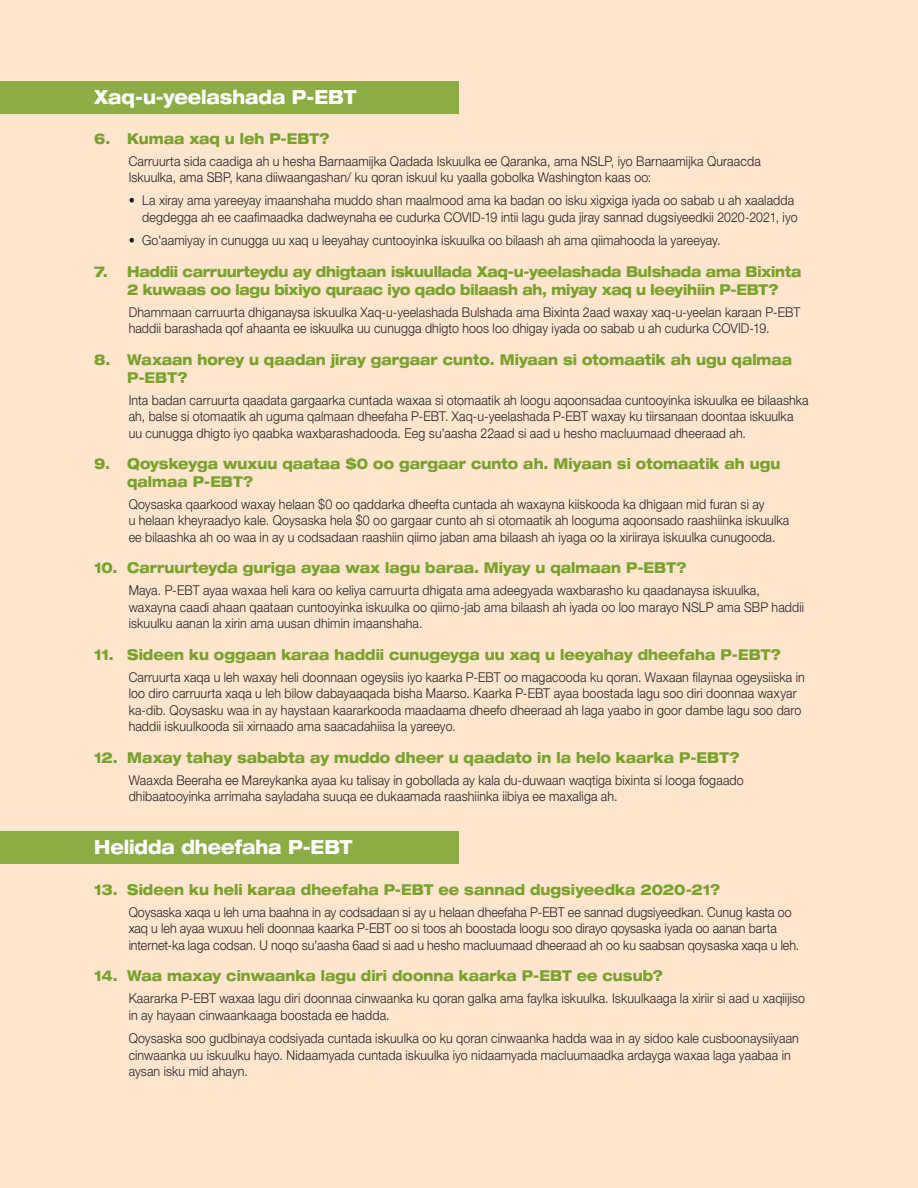
<style>
.page{position:relative;width:918px;height:1188px;background:#fee5ce}
.page>*{position:absolute;margin:0;border:0;box-sizing:border-box;transform-origin:0 0}
.Headline{font:800 expanded 19.5px "Helvetica Neue LT Std";letter-spacing:-.005em;color:#fff;scale:.85 1}
.Subhead{font:800 expanded 15px/18px "Helvetica Neue LT Std";color:#78a22d;scale:.85 1}
.Body_Text{font:300 13.5px/16.5px "Helvetica Neue LT Std";letter-spacing:.01em;color:#231f20;scale:.92 1}
.Bullet{font:300 13.5px/16.5px "Helvetica Neue LT Std";letter-spacing:.01em;color:#231f20;text-align:right;scale:.92 1}
</style>
<div class="page">
<div style="left:0;top:81px;width:459px;height:32px;background:#8cac45"></div>
<div style="left:0;top:831px;width:459px;height:32px;background:#8cac45"></div>
<p class="Headline" style="left:94px;top:85px;width:310px">Xaq-u-yeelashada P-EBT</p>
<p class="Subhead" style="left:94px;top:129px;width:279px">6. Kumaa xaq u leh P-EBT?</p>
<p class="Body_Text" style="left:129px;top:152px;width:689px">Carruurta sida caadiga ah u hesha Barnaamijka Qadada Iskuulka ee Qaranka, ama NSLP, iyo Barnaamijka Quraacda<br>Iskuulka, ama SBP, kana diiwaangashan/ ku qoran iskuul ku yaalla gobolka Washington kaas oo:</p>
<p class="Bullet" style="left:129px;top:192px;width:729px">• La xiray ama yareeyay imaanshaha muddo shan maalmood ama ka badan oo isku xigxiga iyada oo sabab u ah xaaladda degdegga ah ee caafimaadka dadweynaha ee cudurka COVID-19 intii lagu guda jiray sannad dugsiyeedkii 2020-2021, iyo</p>
<p class="Bullet" style="left:129px;top:232px;width:645px">• Go'aamiyay in cunugga uu xaq u leeyahay cuntooyinka iskuulka oo bilaash ah ama qiimahooda la yareeyay.</p>
<p class="Subhead" style="left:127px;top:262px;width:795px;text-indent:-33px">7. Haddii carruurteydu ay dhigtaan iskuullada Xaq-u-yeelashada Bulshada ama Bixinta<br>2 kuwaas oo lagu bixiyo quraac iyo qado bilaash ah, miyay xaq u leeyihiin P-EBT?</p>
<p class="Body_Text" style="left:129px;top:303px;width:732px">Dhammaan carruurta dhiganaysa iskuulka Xaq-u-yeelashada Bulshada ama Bixinta 2aad waxay xaq-u-yeelan karaan P-EBT haddii barashada qof ahaanta ee iskuulka uu cunugga dhigto hoos loo dhigay iyada oo sabab u ah cudurka COVID-19.</p>
<p class="Subhead" style="left:127px;top:350px;width:784px;text-indent:-33px">8. Waxaan horey u qaadan jiray gargaar cunto. Miyaan si otomaatik ah ugu qalmaa<br>P-EBT?</p>
<p class="Body_Text" style="left:129px;top:391px;width:741px">Inta badan carruurta qaadata gargaarka cuntada waxaa si otomaatik ah loogu aqoonsadaa cuntooyinka iskuulka ee bilaashka ah, balse si otomaatik ah uguma qalmaan dheefaha P-EBT. Xaq-u-yeelashada P-EBT waxay ku tiirsanaan doontaa iskuulka uu cunugga dhigto iyo qaabka waxbarashadooda. Eeg su'aasha 22aad si aad u hesho macluumaad dheeraad ah.</p>
<p class="Subhead" style="left:127px;top:454px;width:770px;text-indent:-33px">9. Qoyskeyga wuxuu qaataa $0 oo gargaar cunto ah. Miyaan si otomaatik ah ugu qalmaa P-EBT?</p>
<p class="Body_Text" style="left:129px;top:496px;width:720px">Qoysaska qaarkood waxay helaan $0 oo qaddarka dheefta cuntada ah waxayna kiiskooda ka dhigaan mid furan si ay<br>u helaan kheyraadyo kale. Qoysaska hela $0 oo gargaar cunto ah si otomaatik ah looguma aqoonsado raashiinka iskuulka ee bilaashka ah oo waa in ay u codsadaan raashiin qiimo jaban ama bilaash ah iyaga oo la xiriiraya iskuulka cunugooda.</p>
<p class="Subhead" style="left:94px;top:559px;width:698px">10. Carruurteyda guriga ayaa wax lagu baraa. Miyay u qalmaan P-EBT?</p>
<p class="Body_Text" style="left:129px;top:582px;width:736px">Maya. P-EBT ayaa waxaa heli kara oo keliya carruurta dhigata ama adeegyada waxbarasho ku qaadanaysa iskuulka, waxayna caadi ahaan qaataan cuntooyinka iskuulka oo qiimo-jab ama bilaash ah iyada oo loo marayo NSLP ama SBP haddii iskuulku aanan la xirin ama uusan dhimin imaanshaha.</p>
<p class="Subhead" style="left:94px;top:645px;width:809px">11. Sideen ku oggaan karaa haddii cunugeyga uu xaq u leeyahay dheefaha P-EBT?</p>
<p class="Body_Text" style="left:129px;top:668px;width:737px">Carruurta xaqa u leh waxay heli doonnaan ogeysiis iyo kaarka P-EBT oo magacooda ku qoran. Waxaan filaynaa ogeysiiska in loo diro carruurta xaqa u leh bilow dabayaaqada bisha Maarso. Kaarka P-EBT ayaa boostada lagu soo diri doonnaa waxyar ka-dib. Qoysasku waa in ay haystaan kaararkooda maadaama dheefo dheeraad ah laga yaabo in goor dambe lagu soo daro haddii iskuulkooda sii xirnaado ama saacadahiisa la yareeyo.</p>
<p class="Subhead" style="left:94px;top:748px;width:761px">12. Maxay tahay sababta ay muddo dheer u qaadato in la helo kaarka P-EBT?</p>
<p class="Body_Text" style="left:129px;top:771px;width:670px">Waaxda Beeraha ee Mareykanka ayaa ku talisay in gobollada ay kala du-duwaan waqtiga bixinta si looga fogaado dhibaatooyinka arrimaha sayladaha suuqa ee dukaamada raashiinka iibiya ee maxaliga ah.</p>
<p class="Headline" style="left:94px;top:834px;width:306px">Helidda dheefaha P-EBT</p>
<p class="Subhead" style="left:94px;top:880px;width:738px">13. Sideen ku heli karaa dheefaha P-EBT ee sannad dugsiyeedka 2020-21?</p>
<p class="Body_Text" style="left:129px;top:904px;width:731px">Qoysaska xaqa u leh uma baahna in ay codsadaan si ay u helaan dheefaha P-EBT ee sannad dugsiyeedkan. Cunug kasta oo xaq u leh ayaa wuxuu heli doonnaa kaarka P-EBT oo si toos ah boostada loogu soo dirayo qoysaska iyada oo aanan barta internet-ka laga codsan. U noqo su'aasha 6aad si aad u hesho macluumaad dheeraad ah oo ku saabsan qoysaska xaqa u leh.</p>
<p class="Subhead" style="left:94px;top:967px;width:671px">14. Waa maxay cinwaanka lagu diri doonna kaarka P-EBT ee cusub?</p>
<p class="Body_Text" style="left:129px;top:990px;width:737px">Kaararka P-EBT waxaa lagu diri doonnaa cinwaanka ku qoran galka ama faylka iskuulka. Iskuulkaaga la xiriir si aad u xaqiijiso in ay hayaan cinwaankaaga boostada ee hadda.</p>
<p class="Body_Text" style="left:129px;top:1030px;width:730px">Qoysaska soo gudbinaya codsiyada cuntada iskuulka oo ku qoran cinwaanka hadda waa in ay sidoo kale cusboonaysiiyaan cinwaanka uu iskuulku hayo. Nidaamyada cuntada iskuulka iyo nidaamyada macluumaadka ardayga waxaa laga yaabaa in aysan isku mid ahayn.</p>
</div>
